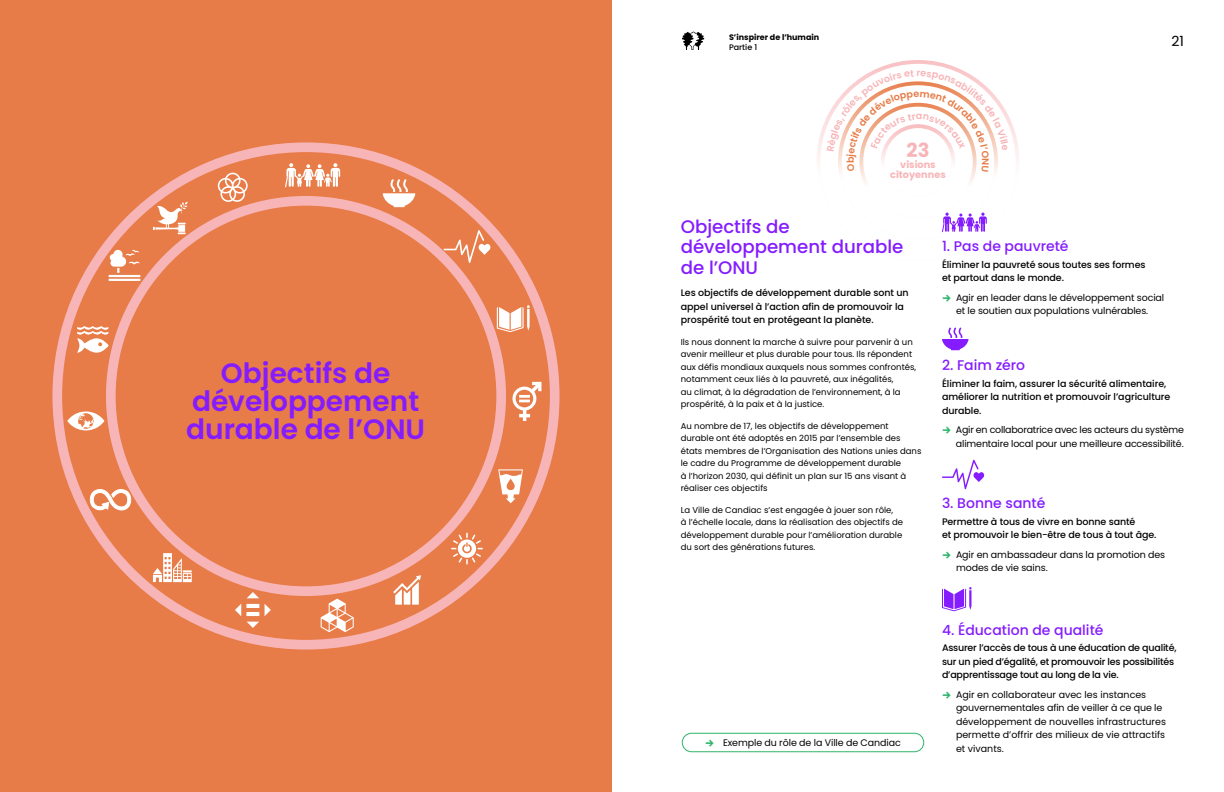
<style>
.page{position:relative;width:1224px;height:792px;background:#fff}
.page>*{position:absolute;margin:0;border:0;box-sizing:border-box;transform-origin:0 0}
.t1{font:600 28px/28px "Poppins";color:#841cff;text-align:center}
.t2{font:700 19.4px "Poppins";color:#f8b5b8}
.t3{font:500 18.2px/20.2px "Poppins";color:#841cff}
.t4{font:500 14px "Poppins";color:#841cff}
.t5{font:14px "Poppins";color:#000}
.t6{font:700 9.7px/10.2px "Poppins";color:#f8b5b8;text-align:center}
.t7{font:500 9.5px/13.5px "Poppins";letter-spacing:-.01em;color:#000}
.t8{font:9.5px/13.5px "Poppins";letter-spacing:-.01em;color:#000}
.t9{font:8.5px/12.5px "Poppins";color:#000}
.t10{font:700 8px "Poppins";color:#000}
.t11{font:500 8px "Poppins";color:#000}
.s1{font-family:"Pluto";font-weight:700;font-size:13px;color:#2fb56a}
</style>
<div class="page">
<svg style="left:682px;top:32px;width:22px;height:18px"></svg>
<div style="left:682px;top:733px;width:242px;height:19px;border:1px solid #2fb56a;border-radius:9px"></div>
<div style="left:0;top:0;width:612px;height:792px;background:#e77c48"></div>
<svg style="left:52px;top:142px;width:508px;height:508px"></svg>
<svg style="left:106px;top:196px;width:400px;height:400px"></svg>
<svg style="left:284px;top:163px;width:56px;height:25px"></svg>
<svg style="left:90px;top:489px;width:41px;height:22px"></svg>
<svg style="left:153px;top:202px;width:35px;height:32px"></svg>
<hr style="left:109px;top:275px;width:31px;height:2px;background:#fff">
<hr style="left:109px;top:279px;width:31px;height:2px;background:#fff">
<svg style="left:110px;top:250px;width:30px;height:23px"></svg>
<hr style="left:246px;top:612px;width:13px;height:4px;background:#fff">
<hr style="left:246px;top:604px;width:13px;height:4px;background:#fff">
<svg style="left:247px;top:592px;width:12px;height:6px"></svg>
<svg style="left:265px;top:604px;width:6px;height:12px"></svg>
<svg style="left:247px;top:622px;width:12px;height:6px"></svg>
<svg style="left:235px;top:604px;width:6px;height:12px"></svg>
<svg style="left:383px;top:179px;width:32px;height:28px"></svg>
<svg style="left:444px;top:230px;width:46px;height:33px"></svg>
<svg style="left:497px;top:305px;width:33px;height:27px"></svg>
<svg style="left:512px;top:382px;width:29px;height:39px"></svg>
<svg style="left:498px;top:469px;width:25px;height:34px"></svg>
<svg style="left:451px;top:533px;width:32px;height:32px"></svg>
<svg style="left:393px;top:575px;width:28px;height:30px"></svg>
<svg style="left:321px;top:599px;width:33px;height:33px"></svg>
<svg style="left:153px;top:553px;width:39px;height:29px"></svg>
<svg style="left:67px;top:411px;width:37px;height:19px"></svg>
<svg style="left:77px;top:326px;width:32px;height:27px"></svg>
<svg style="left:218px;top:173px;width:30px;height:29px"></svg>
<svg style="left:942px;top:328px;width:27px;height:22px"></svg>
<svg style="left:942px;top:460px;width:42px;height:29px"></svg>
<svg style="left:942px;top:587px;width:30px;height:24px"></svg>
<svg style="left:817px;top:60px;width:202px;height:100px"></svg>
<svg style="left:827px;top:70px;width:181px;height:163px"></svg>
<h1 class="t1" style="left:186px;top:359px;width:240px">Objectifs de développement durable de l’ONU</h1>
<p class="t10" style="left:729px;top:33px;width:92px">S’inspirer de l’humain</p>
<p class="t11" style="left:729px;top:43px;width:30px">Partie 1</p>
<h2 class="t2" style="left:907px;top:139px;width:24px">23</h2>
<p class="t6" style="left:890px;top:160px;width:57px">visions citoyennes</p>
<h3 class="t5" style="left:1171px;top:33px;width:14px">21</h3>
<h3 class="t3" style="left:681px;top:217px;width:224px">Objectifs de développement durable de l’ONU</h3>
<p class="t7" style="left:681px;top:286px;width:230px">Les objectifs de développement durable sont un appel universel à l’action afin de promouvoir la prospérité tout en protégeant la planète.</p>
<p class="t9" style="left:681px;top:335px;width:237px">Ils nous donnent la marche à suivre pour parvenir à un avenir meilleur et plus durable pour tous. Ils répondent aux défis mondiaux auxquels nous sommes confrontés, notamment ceux liés à la pauvreté, aux inégalités,<br>au climat, à la dégradation de l’environnement, à la prospérité, à la paix et à la justice.</p>
<p class="t9" style="left:681px;top:419px;width:242px">Au nombre de 17, les objectifs de développement durable ont été adoptés en 2015 par l’ensemble des états membres de l’Organisation des Nations unies dans le cadre du Programme de développement durable<br>à l’horizon 2030, qui définit un plan sur 15 ans visant à réaliser ces objectifs</p>
<p class="t9" style="left:681px;top:503px;width:224px">La Ville de Candiac s’est engagée à jouer son rôle,<br>à l’échelle locale, dans la réalisation des objectifs de développement durable pour l’amélioration durable du sort des générations futures.</p>
<p class="t8" style="left:705px;top:736px;width:197px"><span class="s1">→</span> Exemple du rôle de la Ville de Candiac</p>
<h3 class="t4" style="left:942px;top:238px;width:128px">1. Pas de pauvreté</h3>
<p class="t7" style="left:942px;top:258px;width:205px">Éliminer la pauvreté sous toutes ses formes et partout dans le monde.</p>
<p class="t8" style="left:942px;top:291px;width:224px;text-align:center"><span class="s1">→</span> Agir en leader dans le développement social et le soutien aux populations vulnérables.</p>
<h3 class="t4" style="left:942px;top:357px;width:85px">2. Faim zéro</h3>
<p class="t7" style="left:942px;top:377px;width:230px">Éliminer la faim, assurer la sécurité alimentaire, améliorer la nutrition et promouvoir l’agriculture durable.</p>
<p class="t8" style="left:942px;top:423px;width:243px;text-align:right"><span class="s1">→</span> Agir en collaboratrice avec les acteurs du système alimentaire local pour une meilleure accessibilité.</p>
<h3 class="t4" style="left:942px;top:495px;width:105px">3. Bonne santé</h3>
<p class="t7" style="left:942px;top:515px;width:216px">Permettre à tous de vivre en bonne santé<br>et promouvoir le bien-être de tous à tout âge.</p>
<p class="t8" style="left:956px;top:548px;width:211px;text-indent:-14px"><span class="s1">→</span> Agir en ambassadeur dans la promotion des modes de vie sains.</p>
<h3 class="t4" style="left:942px;top:622px;width:163px">4. Éducation de qualité</h3>
<p class="t7" style="left:942px;top:641px;width:236px">Assurer l’accès de tous à une éducation de qualité, sur un pied d’égalité, et promouvoir les possibilités d’apprentissage tout au long de la vie.</p>
<p class="t8" style="left:956px;top:688px;width:212px;text-indent:-14px"><span class="s1">→</span> Agir en collaborateur avec les instances gouvernementales afin de veiller à ce que le développement de nouvelles infrastructures permette d’offrir des milieux de vie attractifs et vivants.</p>
</div>
